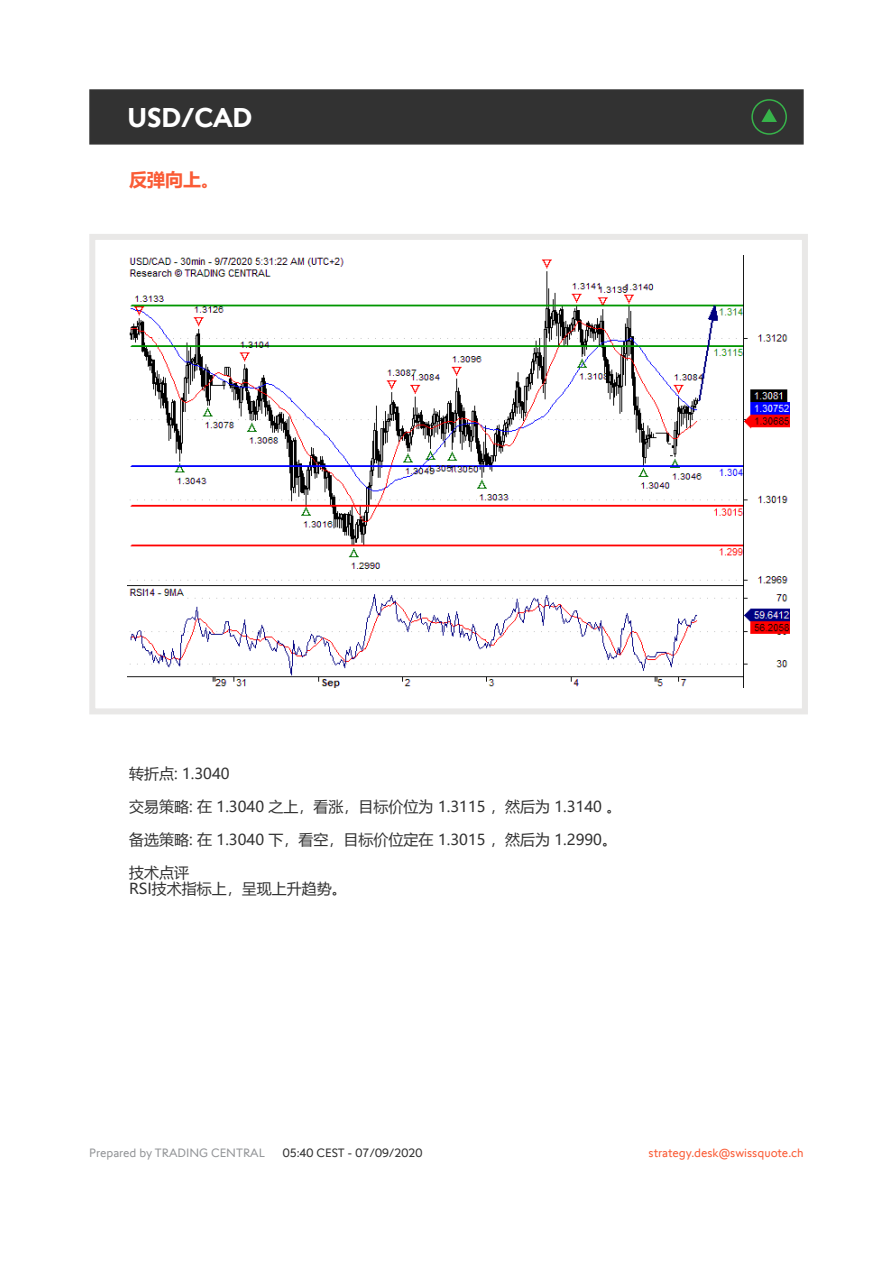
<style>
.page{position:relative;width:893px;height:1263px;background:#fff}
.page>*{position:absolute;margin:0;border:0;box-sizing:border-box;transform-origin:0 0}
.t1{font:700 27px "Swissquote CT";color:#fff}
.t2{font:700 18px "Microsoft Ya Hei UI";color:#fa5b35}
.t3{font:15px/16.5px "Microsoft Ya Hei UI";color:#323232}
.t4{font:12px "Swissquote CT";color:#fa5b35}
.t5{font:12px "Swissquote CT";color:#939598}
.t6{font:12px "Swissquote CT";color:#323232}
</style>
<div class="page">
<div style="left:89px;top:234px;width:719px;height:480px;border:6px solid #e9e8e7"></div>
<div style="left:89px;top:89px;width:715px;height:56px;background:#323232;border:2px solid #323232"></div>
<img style="left:128px;top:255px;width:661px;height:432px">
<svg style="left:751px;top:99px;width:36px;height:36px"></svg>
<h1 class="t1" style="left:128px;top:101px;width:126px">USD/CAD</h1>
<p class="t2" style="left:129px;top:167px;width:91px">反弹向上。</p>
<p class="t3" style="left:129px;top:765px;width:102px">转折点: 1.3040</p>
<p class="t3" style="left:129px;top:798px;width:494px">交易策略: 在 1.3040 之上，看涨，目标价位为 1.3115 ，然后为 1.3140 。</p>
<p class="t3" style="left:129px;top:831px;width:489px">备选策略: 在 1.3040 下，看空，目标价位定在 1.3015 ，然后为 1.2990。</p>
<p class="t3" style="left:129px;top:864px;width:219px">技术点评<br>RSI技术指标上，呈现上升趋势。</p>
<p class="t5" style="left:89px;top:1145px;width:177px">Prepared by TRADING CENTRAL</p>
<p class="t6" style="left:283px;top:1145px;width:141px">05:40 CEST - 07/09/2020</p>
<p class="t4" style="left:649px;top:1145px;width:157px">strategy.desk@swissquote.ch</p>
</div>
